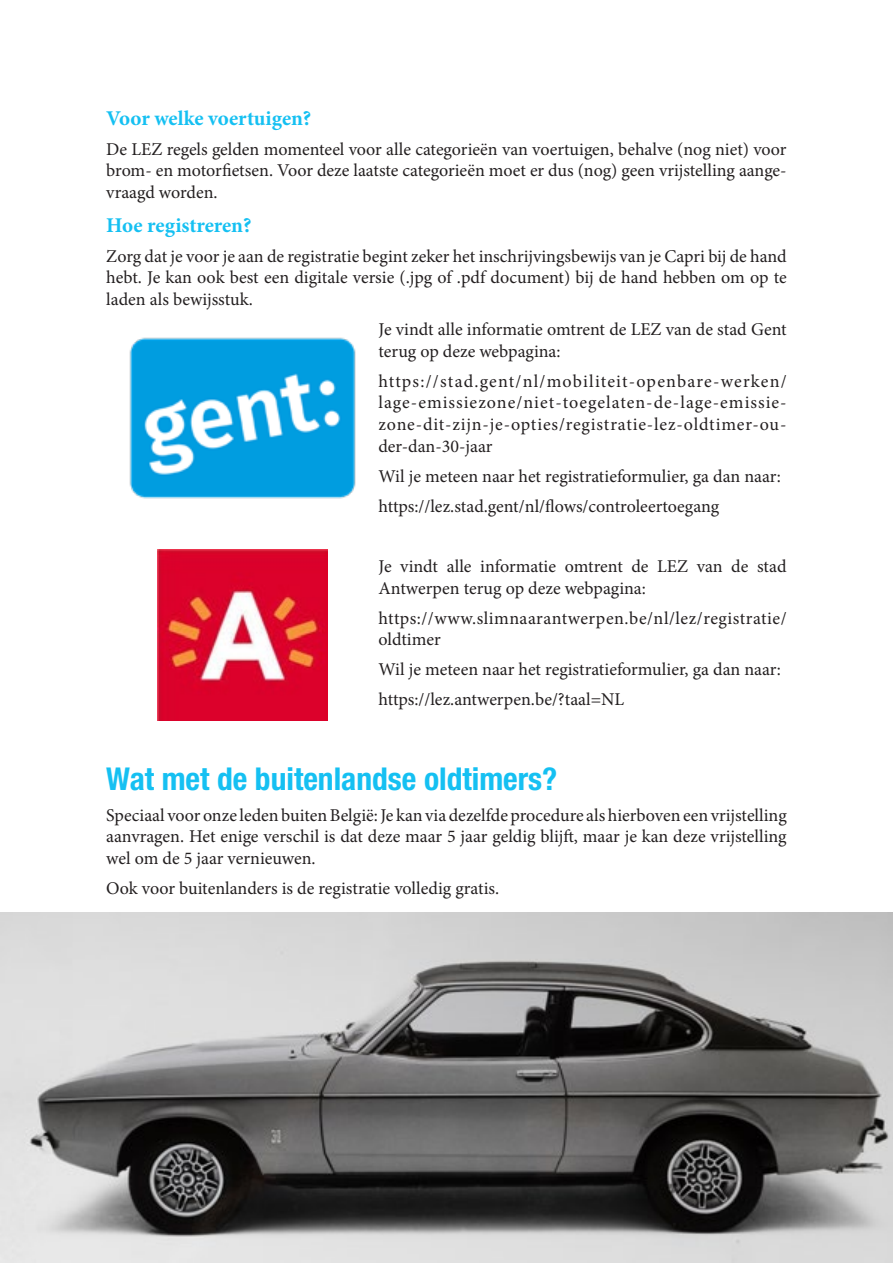
<style>
.page{position:relative;width:893px;height:1263px;background:#fff}
.page>*{position:absolute;margin:0;border:0;box-sizing:border-box;transform-origin:0 0}
.t1{font:700 condensed 31.5px "Helvetica Neue LT Std";color:#15c0f2}
.t2{font:700 21px "Minion Pro";letter-spacing:-.005em;color:#15c0f2}
.t3{font:18px/21.6px "Minion Pro";color:#231f20;text-align:justify}
.t4{font:18px/21.6px "Minion Pro";letter-spacing:.03em;color:#231f20}
</style>
<div class="page">
<img style="left:129px;top:337px;width:227px;height:162px">
<img style="left:157px;top:550px;width:170px;height:170px">
<img style="left:0;top:913px;width:893px;height:350px">
<p class="t2" style="left:106px;top:103px;width:207px">Voor welke voertuigen?</p>
<p class="t3" style="left:106px;top:138px;width:682px">De LEZ regels gelden momenteel voor alle categorieën van voertuigen, behalve (nog niet) voor brom- en motorfietsen. Voor deze laatste categorieën moet er dus (nog) geen vrijstelling aange&shy;vraagd worden.</p>
<p class="t2" style="left:106px;top:210px;width:147px">Hoe registreren?</p>
<p class="t3" style="left:106px;top:245px;width:682px">Zorg dat je voor je aan de registratie begint zeker het inschrijvingsbewijs van je Capri bij de hand hebt. Je kan ook best een digitale versie (.jpg of .pdf document) bij de hand hebben om op te laden als bewijsstuk.</p>
<p class="t3" style="left:378px;top:319px;width:410px">Je vindt alle informatie omtrent de LEZ van de stad Gent terug op deze webpagina:</p>
<p class="t3" style="left:378px;top:370px;width:410px">https://stad.gent/nl/mobiliteit-openbare-werken/ lage-emissiezone/niet-toegelaten-de-lage-emissie&shy;zone-dit-zijn-je-opties/registratie-lez-oldtimer-ou&shy;der-dan-30-jaar</p>
<p class="t3" style="left:378px;top:461px;width:404px;line-height:30.2px">Wil je meteen naar het registratieformulier, ga dan naar: https://lez.stad.gent/nl/flows/controleertoegang</p>
<p class="t3" style="left:378px;top:555px;width:410px">Je vindt alle informatie omtrent de LEZ van de stad<br>Antwerpen terug op deze webpagina:</p>
<p class="t4" style="left:378px;top:607px;width:410px">https://www.slimnaarantwerpen.be/nl/lez/registratie/ oldtimer</p>
<p class="t3" style="left:378px;top:655px;width:404px;line-height:30.2px">Wil je meteen naar het registratieformulier, ga dan naar: https://lez.antwerpen.be/?taal=NL</p>
<h1 class="t1" style="left:106px;top:760px;width:453px">Wat met de buitenlandse oldtimers?</h1>
<p class="t3" style="left:106px;top:804px;width:682px">Speciaal voor onze leden buiten België: Je kan via dezelfde procedure als hierboven een vrijstelling aanvragen. Het enige verschil is dat deze maar 5 jaar geldig blijft, maar je kan deze vrijstelling wel om de 5 jaar vernieuwen.</p>
<p class="t3" style="left:106px;top:877px;width:394px">Ook voor buitenlanders is de registratie volledig gratis.</p>
</div>
